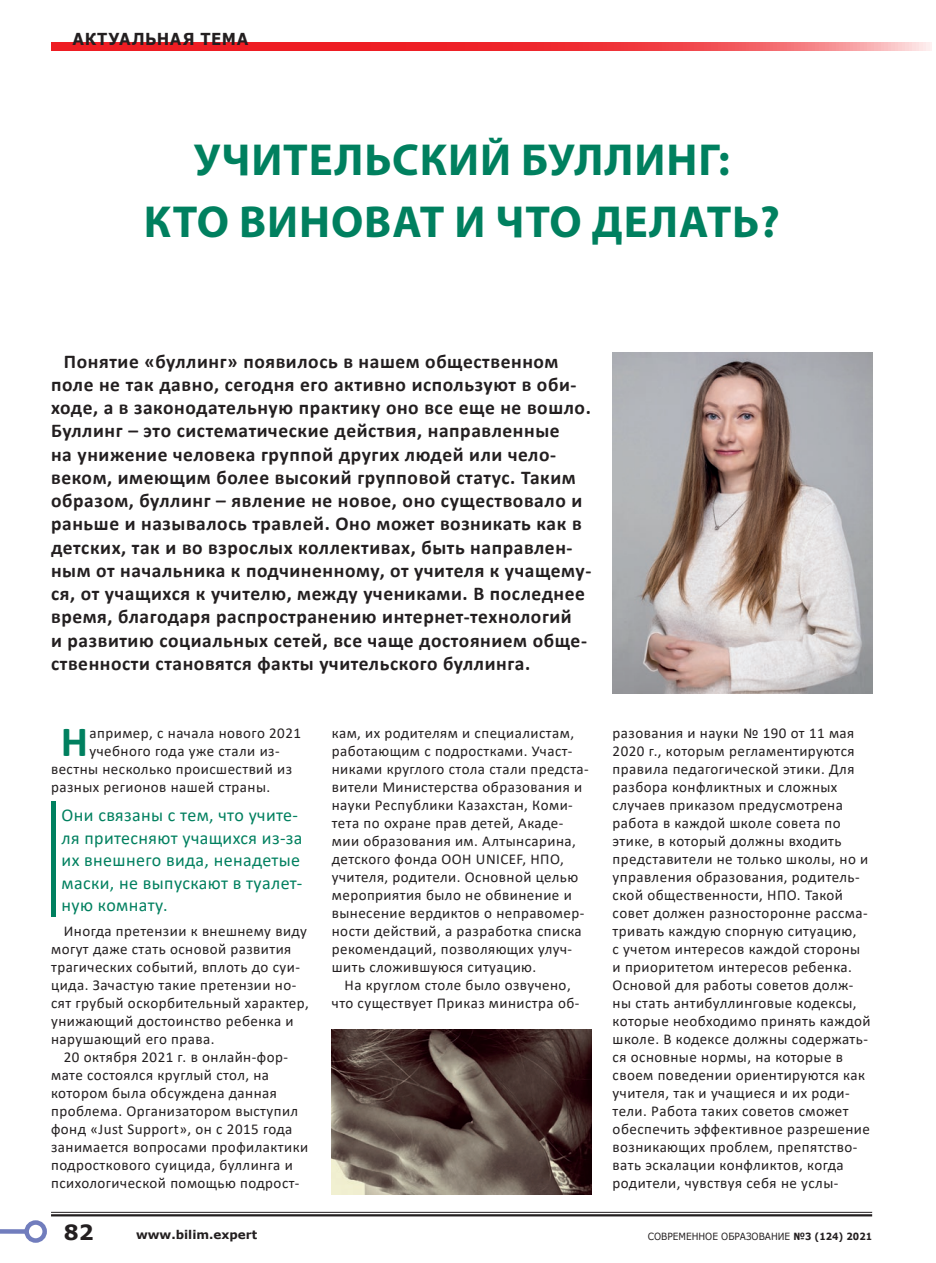
<style>
.page{position:relative;width:936px;height:1263px;background:#fff}
.page>*{position:absolute;margin:0;border:0;box-sizing:border-box;transform-origin:0 0}
.t1{font:700 45px/61.5px "Myriad Pro";letter-spacing:.02em;color:#00805f;text-align:center}
.t2{font:700 43.35px "Calibri";color:#00805f}
.t3{font:700 21px "Verdana";color:#231f20}
.t4{font:700 19.5px/23.2px "Calibri";letter-spacing:.03em;color:#231f20}
.t5{font:18px/22.5px "Calibri";letter-spacing:.02em;color:#00805f}
.t6{font:700 16.5px "Verdana";letter-spacing:.04em;color:#231f20;scale:.91 1}
.t7{font:15px/18px "Calibri";letter-spacing:.03em;color:#231f20}
.t8{font:700 12px "Verdana";color:#231f20}
.t9{font:9.9px "Verdana";color:#231f20;scale:.91 1}
.s1{font-weight:700}
</style>
<div class="page">
<div style="left:51px;top:801px;width:5px;height:116px;background:#00805f"></div>
<img style="left:612px;top:353px;width:260px;height:340px">
<img style="left:332px;top:1029px;width:259px;height:166px">
<hr style="left:51px;top:1212px;width:821px;height:1px;background:#231f20">
<hr style="left:51px;top:1214px;width:821px;height:2px;background:#231f20">
<div style="left:0;top:1229px;width:27px;height:5px;background:#717dbd"></div>
<div style="left:24px;top:1220px;width:23px;height:23px;border:4px solid #717dbd;border-radius:50%"></div>
<svg style="left:51px;top:43px;width:880px;height:8px;background:#f04045"></svg>
<p class="t6" style="left:73px;top:27px;width:195px">АКТУАЛЬНАЯ ТЕМА</p>
<h1 class="t1" style="left:144px;top:130px;width:637px">УЧИТЕЛЬСКИЙ БУЛЛИНГ:<br>КТО ВИНОВАТ И ЧТО ДЕЛАТЬ?</h1>
<p class="t4" style="left:51px;top:349px;width:541px;text-indent:13px">Понятие «буллинг» появилось в нашем общественном поле не так давно, сегодня его активно используют в оби&shy;ходе, а в законодательную практику оно все еще не вошло.<br>Буллинг – это систематические действия, направленные<br>на унижение человека группой других людей или чело&shy;веком, имеющим более высокий групповой статус. Таким образом, буллинг – явление не новое, оно существовало и раньше и называлось травлей. Оно может возникать как в детских, так и во взрослых коллективах, быть направлен&shy;ным от начальника к подчиненному, от учителя к учащему&shy;ся, от учащихся к учителю, между учениками. В последнее время, благодаря распространению интернет-технологий<br>и развитию социальных сетей, все чаще достоянием обще&shy;ственности становятся факты учительского буллинга.</p>
<h2 class="t2" style="left:61px;top:711px;width:29px">Н</h2>
<p class="t7" style="left:90px;top:724px;width:213px">апример, с начала нового 2021</p>
<p class="t7" style="left:90px;top:742px;width:192px">учебного года уже стали из-</p>
<p class="t7" style="left:51px;top:760px;width:242px">вестны несколько происшествий из</p>
<p class="t7" style="left:51px;top:778px;width:221px">разных регионов нашей страны.</p>
<p class="t5" style="left:62px;top:803px;width:242px">Они связаны с тем, что учите&shy;ля притесняют учащихся из-за их внешнего вида, ненадетые маски, не выпускают в туалет&shy;ную комнату.</p>
<p class="t7" style="left:51px;top:922px;width:259px;text-indent:13px">Иногда претензии к внешнему виду могут даже стать основой развития трагических событий, вплоть до суи&shy;цида. Зачастую такие претензии но&shy;сят грубый оскорбительный характер, унижающий достоинство ребенка и нарушающий его права.</p>
<p class="t7" style="left:51px;top:1048px;width:258px;text-indent:13px">20 октября 2021 г. в онлайн-фор&shy;мате состоялся круглый стол, на котором была обсуждена данная проблема. Организатором выступил фонд «Just Support», он с 2015 года занимается вопросами профилактики подросткового суицида, буллинга и психологической помощью подрост-</p>
<p class="t7" style="left:332px;top:724px;width:258px">кам, их родителям и специалистам, работающим с подростками. Участ&shy;никами круглого стола стали предста&shy;вители Министерства образования и науки Республики Казахстан, Коми&shy;тета по охране прав детей, Акаде&shy;мии образования им. Алтынсарина, детского фонда ООН UNICEF, НПО, учителя, родители. Основной целью мероприятия было не обвинение и вынесение вердиктов о неправомер&shy;ности действий, а разработка списка рекомендаций, позволяющих улуч&shy;шить сложившуюся ситуацию.</p>
<p class="t7" style="left:332px;top:976px;width:249px;text-align:center">На круглом столе было озвучено, что существует Приказ министра об-</p>
<p class="t7" style="left:612px;top:724px;width:259px">разования и науки № 190 от 11 мая 2020 г., которым регламентируются правила педагогической этики. Для разбора конфликтных и сложных случаев приказом предусмотрена работа в каждой школе совета по этике, в который должны входить представители не только школы, но и управления образования, родитель&shy;ской общественности, НПО. Такой совет должен разносторонне рассма&shy;тривать каждую спорную ситуацию,<br>с учетом интересов каждой стороны и приоритетом интересов ребенка.<br>Основой для работы советов долж&shy;ны стать антибуллинговые кодексы, которые необходимо принять каждой школе. В кодексе должны содержать&shy;ся основные нормы, на которые в своем поведении ориентируются как учителя, так и учащиеся и их роди&shy;тели. Работа таких советов сможет обеспечить эффективное разрешение возникающих проблем, препятство&shy;вать эскалации конфликтов, когда родители, чувствуя себя не услы-</p>
<h3 class="t3" style="left:64px;top:1217px;width:31px">82</h3>
<p class="t8" style="left:136px;top:1226px;width:123px">www.bilim.expert</p>
<p class="t9" style="left:647px;top:1229px;width:248px">СОВРЕМЕННОЕ ОБРАЗОВАНИЕ <span class="s1">№3 (124) 2021</span></p>
</div>
